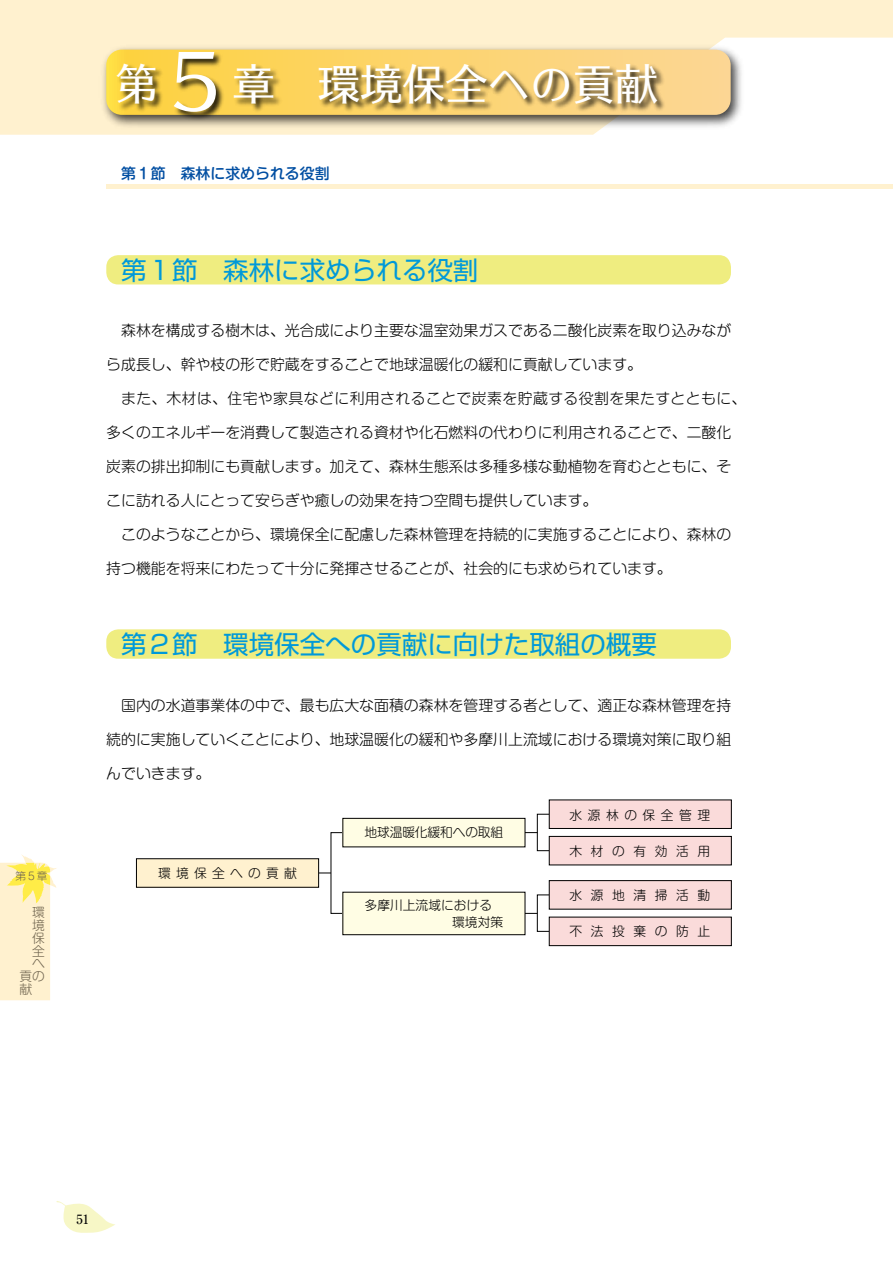
<style>
.page{position:relative;width:893px;height:1263px;background:#fff}
.page>*{position:absolute;margin:0;border:0;box-sizing:border-box;transform-origin:0 0}
.t1{font:42.45px "UD Typos 510 Std";color:#fff}
.t2{font:25.5px "Shin Go Pr 6 N";color:#0099d9}
.t3{font:300 14.85px "Shin M Go Pr 6 N";color:#000}
.t4{font:300 14.85px "Shin M Go Pr 6 N";letter-spacing:.025em;color:#000}
.t5{font:500 14.85px "Shin M Go Pr 6 N";color:#004ea2}
.t6{font:300 12.75px "Shin M Go Pr 6 N";letter-spacing:.67em;color:#000}
.t7{font:300 12.75px/17px "Shin M Go Pr 6 N";color:#000}
.t8{font:300 12.75px "Shin M Go Pr 6 N";letter-spacing:-.015em;color:#000}
.t9{font:300 12.75px "Shin M Go Pr 6 N";color:#706550}
.t10{font:300 12.75px "Shin M Go Pr 6 N";letter-spacing:.435em;color:#000}
.t11{font:300 12.75px "Shin M Go Pr 6 N";letter-spacing:.41em;color:#000}
.t12{font:500 12.75px "Ryumin Pr 6 N";color:#000}
.t13{font:300 10.65px "Shin M Go Pr 6 N";color:#706550}
.s1{font-size:74.4px}
</style>
<div class="page">
<svg style="left:0;top:854px;width:57px;height:146px"></svg>
<svg style="left:56px;top:1201px;width:59px;height:32px"></svg>
<hr style="left:106px;top:185px;width:787px;height:4px;background:#fff1cf">
<svg style="left:0;top:0;width:893px;height:135px;fill:#fff1cf"></svg>
<img style="left:98px;top:41px;width:650px;height:91px">
<svg style="left:106px;top:50px;width:625px;height:65px;background:#f8d48b"></svg>
<img style="left:113px;top:42px;width:556px;height:93px">
<div style="left:106px;top:255px;width:625px;height:29px;background:#efed80;border-radius:12px"></div>
<div style="left:106px;top:629px;width:625px;height:30px;background:#efed80;border-radius:12px"></div>
<svg style="left:331px;top:832px;width:207px;height:82px"></svg>
<hr style="left:369px;top:832px;width:168px;height:1px;background:#000">
<div style="left:537px;top:814px;width:92px;height:37px;border:1px solid #000"></div>
<div style="left:343px;top:818px;width:182px;height:29px;background:#fffde4"></div>
<div style="left:343px;top:818px;width:182px;height:29px;border:1px solid #000"></div>
<div style="left:343px;top:892px;width:182px;height:43px;background:#fffde4"></div>
<div style="left:343px;top:892px;width:182px;height:43px;border:1px solid #000"></div>
<div style="left:549px;top:800px;width:182px;height:28px;background:#fadbda"></div>
<div style="left:549px;top:800px;width:183px;height:29px;border:1px solid #000"></div>
<div style="left:549px;top:836px;width:182px;height:29px;background:#fadbda"></div>
<div style="left:549px;top:836px;width:183px;height:29px;border:1px solid #000"></div>
<div style="left:537px;top:895px;width:92px;height:36px;border:1px solid #000"></div>
<div style="left:549px;top:881px;width:182px;height:28px;background:#fadbda"></div>
<div style="left:549px;top:880px;width:183px;height:29px;border:1px solid #000"></div>
<div style="left:549px;top:917px;width:182px;height:29px;background:#fadbda"></div>
<div style="left:549px;top:917px;width:183px;height:29px;border:1px solid #000"></div>
<hr style="left:197px;top:873px;width:134px;height:1px;background:#000">
<div style="left:136px;top:859px;width:183px;height:28px;background:#fff1cf"></div>
<div style="left:136px;top:858px;width:183px;height:29px;border:1px solid #000"></div>
<p class="t13" style="left:15px;top:867px;width:33px">第５章</p>
<p class="t9" style="left:32px;top:902px;width:14px">環</p>
<p class="t9" style="left:32px;top:915px;width:14px">境</p>
<p class="t9" style="left:32px;top:928px;width:14px">保</p>
<p class="t9" style="left:32px;top:940px;width:14px">全</p>
<p class="t9" style="left:32px;top:953px;width:14px">へ</p>
<p class="t9" style="left:19px;top:966px;width:26px">貢の</p>
<p class="t9" style="left:19px;top:979px;width:14px">献</p>
<h1 class="t1" style="left:116px;top:48px;width:544px">第<span class="s1">５</span>章　環境保全への貢献</h1>
<p class="t5" style="left:121px;top:161px;width:210px">第１節　森林に求められる役割</p>
<h2 class="t2" style="left:121px;top:249px;width:359px">第１節　森林に求められる役割</h2>
<p class="t3" style="left:121px;top:319px;width:612px">森林を構成する樹木は、光合成により主要な温室効果ガスである二酸化炭素を取り込みなが</p>
<p class="t3" style="left:106px;top:353px;width:537px">ら成長し、幹や枝の形で貯蔵をすることで地球温暖化の緩和に貢献しています。</p>
<p class="t4" style="left:121px;top:387px;width:627px">また、木材は、住宅や家具などに利用されることで炭素を貯蔵する役割を果たすとともに、</p>
<p class="t3" style="left:106px;top:421px;width:627px">多くのエネルギーを消費して製造される資材や化石燃料の代わりに利用されることで、二酸化</p>
<p class="t3" style="left:106px;top:455px;width:627px">炭素の排出抑制にも貢献します。加えて、森林生態系は多種多様な動植物を育むとともに、そ</p>
<p class="t3" style="left:106px;top:489px;width:493px">こに訪れる人にとって安らぎや癒しの効果を持つ空間も提供しています。</p>
<p class="t3" style="left:121px;top:523px;width:612px">このようなことから、環境保全に配慮した森林管理を持続的に実施することにより、森林の</p>
<p class="t3" style="left:106px;top:557px;width:567px">持つ機能を将来にわたって十分に発揮させることが、社会的にも求められています。</p>
<h2 class="t2" style="left:121px;top:623px;width:537px">第２節　環境保全への貢献に向けた取組の概要</h2>
<p class="t3" style="left:121px;top:693px;width:612px">国内の水道事業体の中で、最も広大な面積の森林を管理する者として、適正な森林管理を持</p>
<p class="t3" style="left:106px;top:727px;width:627px">続的に実施していくことにより、地球温暖化の緩和や多摩川上流域における環境対策に取り組</p>
<p class="t3" style="left:106px;top:761px;width:106px">んでいきます。</p>
<p class="t11" style="left:158px;top:862px;width:140px">環境保全への貢献</p>
<p class="t8" style="left:365px;top:822px;width:140px">地球温暖化緩和への取組</p>
<p class="t7" style="left:452px;top:896px;width:53px;text-indent:-88px">多摩川上流域における環境対策</p>
<p class="t10" style="left:569px;top:804px;width:142px">水源林の保全管理</p>
<p class="t6" style="left:569px;top:840px;width:142px">木材の有効活用</p>
<p class="t6" style="left:569px;top:885px;width:142px">水源地清掃活動</p>
<p class="t6" style="left:569px;top:921px;width:142px">不法投棄の防止</p>
<p class="t12" style="left:77px;top:1210px;width:14px">51</p>
</div>
